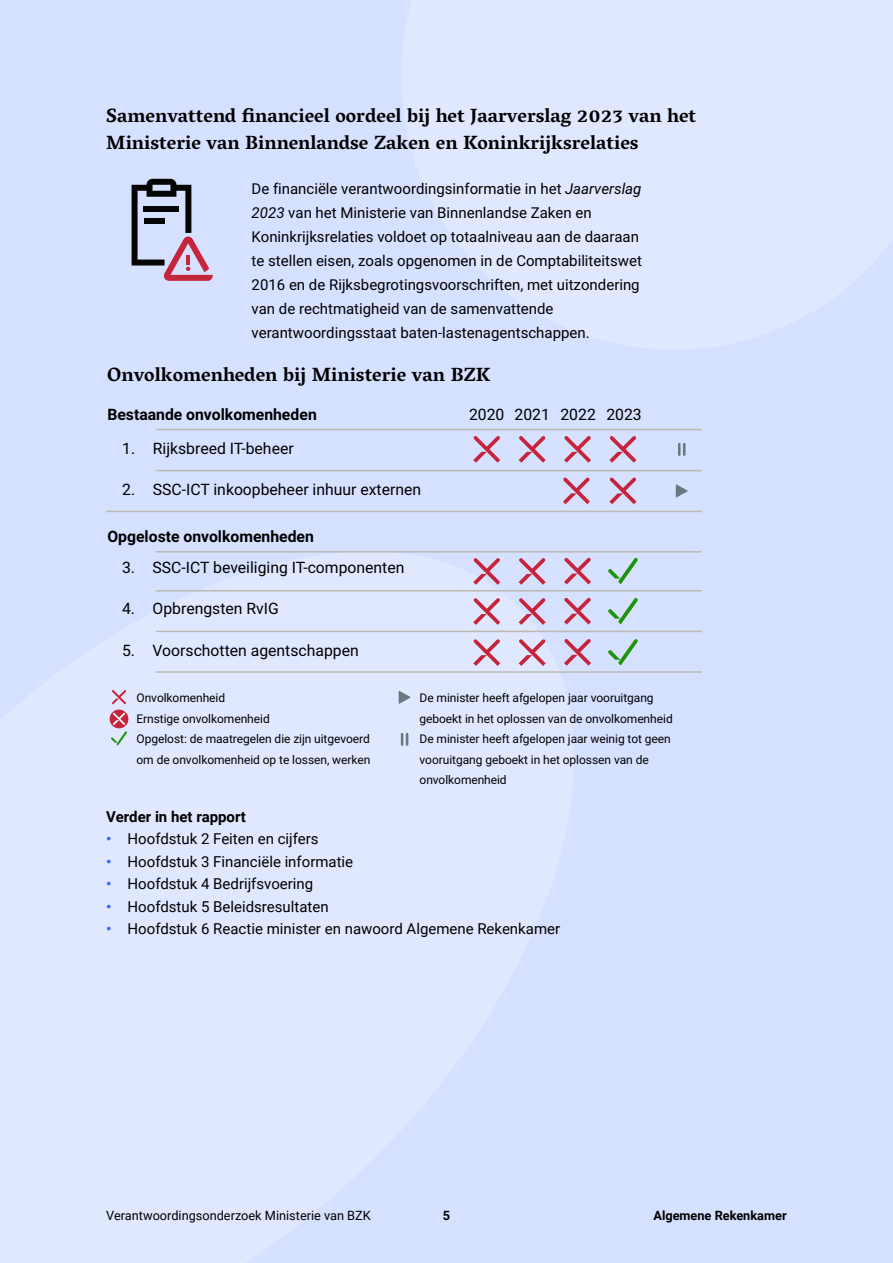
<style>
.page{position:relative;width:893px;height:1263px;background:#d6e0ff}
.page>*{position:absolute;margin:0;border:0;box-sizing:border-box;transform-origin:0 0}
.t1{font:700 19.5px/27px "Vesper Libre";color:#000}
.t2{font:19.5px "Vesper Libre Bold 2";color:#000}
.t3{font:15.75px "Roboto";color:#000}
.t4{font:700 15.75px "Roboto";color:#000}
.t5{font:15px/24px "Roboto";color:#000}
.c-bold_h4{font:700 15px "Roboto";color:#000}
.t6{font:12.75px "Roboto";color:#000}
.t7{font:700 12.75px "Roboto";color:#000}
.t8{font:12px/20.5px "Roboto";letter-spacing:-.005em;color:#000}
.s1{font-style:italic}
.s2{font-weight:700;color:#36f}
</style>
<div class="page">
<svg style="left:106px;top:504px;width:525px;height:242px;fill:#e0e8ff"></svg>
<svg style="left:132px;top:179px;width:81px;height:102px"></svg>
<div style="left:144px;top:206px;width:35px;height:6px;background:#050504"></div>
<div style="left:144px;top:218px;width:20px;height:6px;background:#050504"></div>
<hr style="left:156px;top:470px;width:546px;height:1px;background:#bcbab3">
<hr style="left:106px;top:511px;width:596px;height:1px;background:#bcbab3">
<hr style="left:156px;top:429px;width:546px;height:1px;background:#bcbab3">
<hr style="left:156px;top:551px;width:546px;height:1px;background:#bcbab3">
<hr style="left:156px;top:590px;width:546px;height:1px;background:#bcbab3">
<hr style="left:156px;top:631px;width:546px;height:1px;background:#bcbab3">
<hr style="left:156px;top:671px;width:546px;height:2px;background:#bcbab3">
<svg style="left:112px;top:690px;width:14px;height:14px"></svg>
<svg style="left:111px;top:731px;width:16px;height:15px"></svg>
<svg style="left:399px;top:691px;width:11px;height:13px"></svg>
<svg style="left:401px;top:734px;width:7px;height:11px"></svg>
<div style="left:110px;top:709px;width:18px;height:19px;background:#c6243b;border-radius:50%"></div>
<svg style="left:113px;top:713px;width:12px;height:12px"></svg>
<svg style="left:473px;top:436px;width:27px;height:27px"></svg>
<svg style="left:519px;top:436px;width:27px;height:27px"></svg>
<svg style="left:564px;top:436px;width:27px;height:27px"></svg>
<svg style="left:609px;top:436px;width:27px;height:27px"></svg>
<svg style="left:609px;top:477px;width:27px;height:27px"></svg>
<svg style="left:563px;top:477px;width:27px;height:27px"></svg>
<svg style="left:676px;top:484px;width:12px;height:13px"></svg>
<svg style="left:678px;top:444px;width:7px;height:11px"></svg>
<svg style="left:608px;top:558px;width:30px;height:26px"></svg>
<svg style="left:564px;top:558px;width:27px;height:26px"></svg>
<svg style="left:519px;top:558px;width:27px;height:27px"></svg>
<svg style="left:473px;top:558px;width:27px;height:27px"></svg>
<svg style="left:608px;top:598px;width:30px;height:26px"></svg>
<svg style="left:564px;top:598px;width:27px;height:26px"></svg>
<svg style="left:519px;top:598px;width:27px;height:27px"></svg>
<svg style="left:473px;top:598px;width:27px;height:27px"></svg>
<svg style="left:608px;top:639px;width:30px;height:26px"></svg>
<svg style="left:564px;top:639px;width:27px;height:27px"></svg>
<svg style="left:519px;top:639px;width:27px;height:27px"></svg>
<svg style="left:473px;top:639px;width:27px;height:27px"></svg>
<p class="t1" style="left:106px;top:103px;width:591px">Samenvattend financieel oordeel bij het Jaarverslag 2023 van het<br>Ministerie van Binnenlandse Zaken en Koninkrijksrelaties</p>
<p class="t5" style="left:252px;top:176px;width:392px">De financiële verantwoordingsinformatie in het <span class="s1">Jaarverslag 2023</span> van het Ministerie van Binnenlandse Zaken en Koninkrijksrelaties voldoet op totaalniveau aan de daaraan te stellen eisen, zoals opgenomen in de Comptabiliteitswet 2016 en de Rijksbegrotingsvoorschriften, met uitzondering van de rechtmatigheid van de samenvattende verantwoordingsstaat baten-lastenagentschappen.</p>
<p class="t2" style="left:107px;top:362px;width:385px">Onvolkomenheden bij Ministerie van BZK</p>
<p class="t4" style="left:107px;top:403px;width:211px">Bestaande onvolkomenheden</p>
<p class="t3" style="left:469px;top:403px;width:174px">2020 2021 2022 2023</p>
<p class="t3" style="left:122px;top:438px;width:173px">1. Rijksbreed IT-beheer</p>
<p class="t3" style="left:122px;top:479px;width:300px">2. SSC-ICT inkoopbeheer inhuur externen</p>
<p class="t4" style="left:107px;top:525px;width:208px">Opgeloste onvolkomenheden</p>
<p class="t3" style="left:122px;top:557px;width:284px">3. SSC-ICT beveiliging IT-componenten</p>
<p class="t3" style="left:122px;top:598px;width:158px">4. Opbrengsten RvIG</p>
<p class="t3" style="left:122px;top:639px;width:238px">5. Voorschotten agentschappen</p>
<p class="t8" style="left:137px;top:687px;width:235px">Onvolkomenheid<br>Ernstige onvolkomenheid<br>Opgelost: de maatregelen die zijn uitgevoerd om de onvolkomenheid op te lossen, werken</p>
<p class="t8" style="left:420px;top:687px;width:255px">De minister heeft afgelopen jaar vooruitgang geboekt in het oplossen van de onvolkomenheid De minister heeft afgelopen jaar weinig tot geen vooruitgang geboekt in het oplossen van de onvolkomenheid</p>
<h4 class="c-bold_h4" style="left:106px;top:806px;width:141px">Verder in het rapport</h4>
<p class="t5" style="left:106px;top:826px;width:214px"><span class="s2">•</span> Hoofdstuk 2 Feiten en cijfers</p>
<p class="t5" style="left:106px;top:849px;width:248px"><span class="s2">•</span> Hoofdstuk 3 Financiële informatie</p>
<p class="t5" style="left:106px;top:871px;width:208px"><span class="s2">•</span> Hoofdstuk 4 Bedrijfsvoering</p>
<p class="t5" style="left:106px;top:894px;width:224px"><span class="s2">•</span> Hoofdstuk 5 Beleidsresultaten</p>
<p class="t5" style="left:106px;top:916px;width:455px"><span class="s2">•</span> Hoofdstuk 6 Reactie minister en nawoord Algemene Rekenkamer</p>
<p class="t6" style="left:106px;top:1207px;width:266px">Verantwoordingsonderzoek Ministerie van BZK</p>
<p class="t7" style="left:443px;top:1207px;width:9px">5</p>
<p class="t7" style="left:653px;top:1207px;width:135px">Algemene Rekenkamer</p>
</div>
